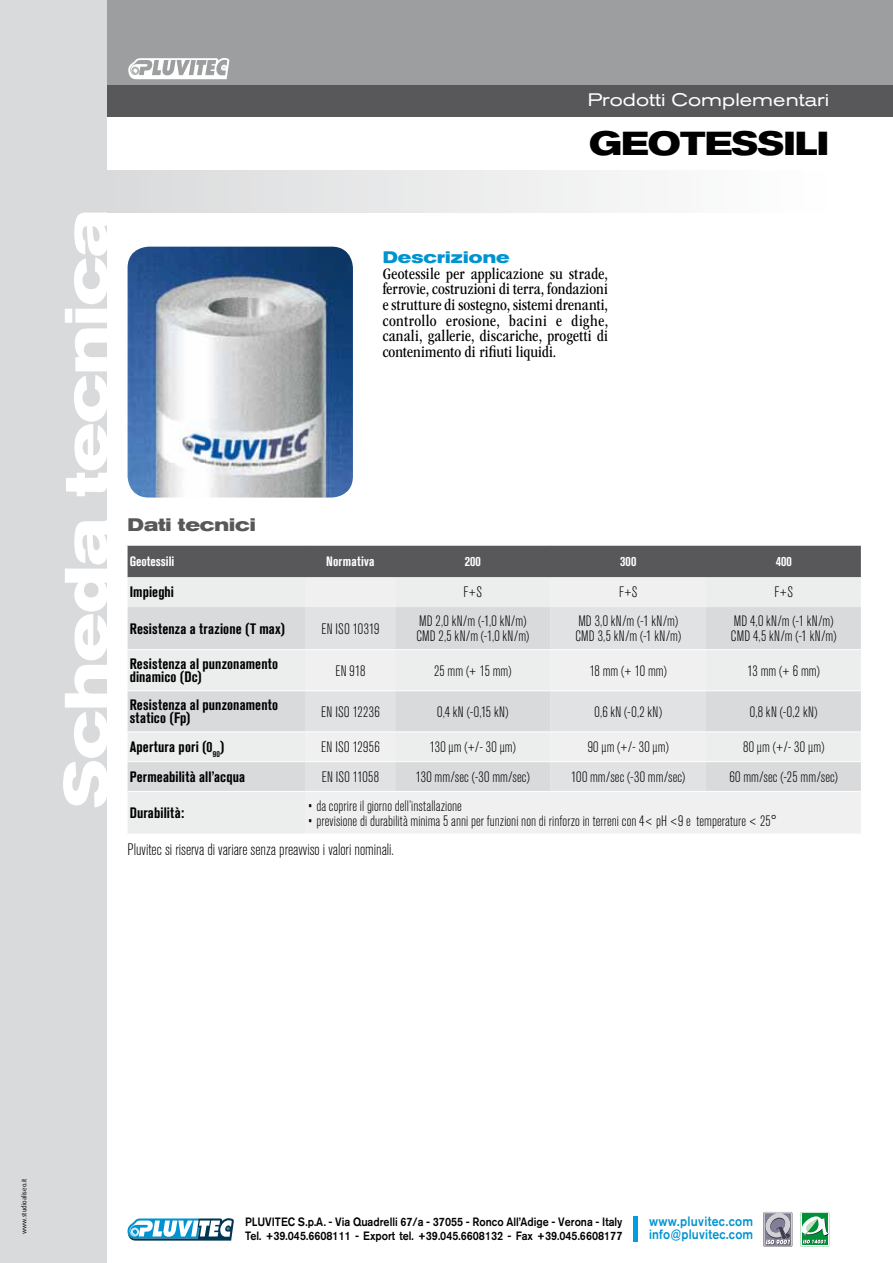
<style>
.page{position:relative;width:893px;height:1263px;background:#fff}
.page>*{position:absolute;margin:0;border:0;box-sizing:border-box;transform-origin:0 0}
.t1{font:700 expanded 60px "Akzidenz Grotesk BQ";color:#fff}
.t2{font:700 expanded 33px "Akzidenz Grotesk BQ";letter-spacing:-.025em;color:#000}
.t3{font:expanded 18px "Akzidenz Grotesk BQ";color:#fff}
.t4{font:700 expanded 18px "Akzidenz Grotesk BQ";color:#58585a}
.t5{font:condensed 16.5px/15.8px "ITC Garamond Std";letter-spacing:.01em;color:#000;text-align:justify}
.t6{font:300 condensed 16.5px "Akzidenz Grotesk BQ";color:#000}
.t7{font:700 expanded 16.5px "Akzidenz Grotesk BQ";letter-spacing:.01em;color:#0093d1}
.t8{font:300 condensed 15px/15px "Akzidenz Grotesk BQ";letter-spacing:.01em;color:#000}
.t9{font:700 condensed 15px/13.5px "Akzidenz Grotesk BQ";letter-spacing:.01em;color:#000}
.t10{font:500 13.5px "Akzidenz Grotesk BQ";letter-spacing:.015em;color:#0093d1;scale:.9 1}
.t11{font:700 condensed 13.5px "Akzidenz Grotesk BQ";color:#fff}
.t12{font:700 condensed 13.5px "Akzidenz Grotesk BQ";letter-spacing:.02em;color:#fff}
.t13{font:500 12px/13.5px "Akzidenz Grotesk BQ";color:#000;scale:.9 1}
.t14{font:6.75px "Dax";color:#000}
</style>
<div class="page">
<div style="left:106px;top:85px;width:787px;height:32px;background:#58585a"></div>
<div style="left:106px;top:0;width:787px;height:85px;background:#9c9e9f"></div>
<div style="left:0;top:0;width:106px;height:1263px;background:#d9dadb"></div>
<div style="left:106px;top:170px;width:723px;height:43px;background:linear-gradient(to right,#d9dadb,#fff)"></div>
<svg style="left:128px;top:58px;width:101px;height:21px"></svg>
<svg style="left:800px;top:1212px;width:29px;height:35px"></svg>
<svg style="left:763px;top:1212px;width:29px;height:35px"></svg>
<hr style="left:634px;top:1217px;width:4px;height:25px;background:#009ee0">
<svg style="left:128px;top:1218px;width:106px;height:22px"></svg>
<img style="left:128px;top:247px;width:225px;height:250px">
<div style="left:128px;top:546px;width:733px;height:31px;background:#58585a"></div>
<div style="left:128px;top:577px;width:178px;height:257px;background:#eceded"></div>
<div style="left:306px;top:577px;width:555px;height:256px;background:#f0f0f1"></div>
<svg style="left:128px;top:607px;width:733px;height:184px;background:#e0e1e2"></svg>
<svg style="left:306px;top:607px;width:400px;height:184px;fill:#e1e2e3"></svg>
<hr style="left:128px;top:649px;width:178px;height:1px;background:#fff">
<hr style="left:306px;top:649px;width:89px;height:1px;background:#fff">
<hr style="left:395px;top:649px;width:156px;height:1px;background:#fff">
<hr style="left:551px;top:649px;width:155px;height:1px;background:#fff">
<hr style="left:706px;top:649px;width:155px;height:1px;background:#fff">
<hr style="left:128px;top:690px;width:178px;height:1px;background:#fff">
<hr style="left:306px;top:690px;width:89px;height:1px;background:#fff">
<hr style="left:395px;top:690px;width:156px;height:1px;background:#fff">
<hr style="left:551px;top:690px;width:155px;height:1px;background:#fff">
<hr style="left:706px;top:690px;width:155px;height:1px;background:#fff">
<hr style="left:128px;top:731px;width:178px;height:1px;background:#fff">
<hr style="left:306px;top:731px;width:89px;height:1px;background:#fff">
<hr style="left:395px;top:731px;width:156px;height:1px;background:#fff">
<hr style="left:551px;top:731px;width:155px;height:1px;background:#fff">
<hr style="left:706px;top:731px;width:155px;height:1px;background:#fff">
<hr style="left:128px;top:761px;width:178px;height:1px;background:#fff">
<hr style="left:306px;top:761px;width:89px;height:1px;background:#fff">
<hr style="left:395px;top:761px;width:156px;height:1px;background:#fff">
<hr style="left:551px;top:761px;width:155px;height:1px;background:#fff">
<hr style="left:706px;top:761px;width:155px;height:1px;background:#fff">
<hr style="left:128px;top:791px;width:178px;height:1px;background:#fff">
<hr style="left:306px;top:791px;width:89px;height:1px;background:#fff">
<hr style="left:395px;top:791px;width:156px;height:1px;background:#fff">
<hr style="left:551px;top:791px;width:155px;height:1px;background:#fff">
<hr style="left:706px;top:791px;width:155px;height:1px;background:#fff">
<p class="t3" style="left:588px;top:90px;width:243px">Prodotti Complementari</p>
<h2 class="t2" style="left:589px;top:125px;width:242px">GEOTESSILI</h2>
<h1 class="t1" style="left:52px;top:808px;width:600px;rotate:-90deg">Scheda tecnica</h1>
<p class="t7" style="left:383px;top:247px;width:128px">Descrizione</p>
<p class="t5" style="left:383px;top:265px;width:227px">Geotessile per applicazione su strade, ferrovie, costruzioni di terra, fondazioni e strutture di sostegno, sistemi drenanti, controllo erosione, bacini e dighe, canali, gallerie, discariche, progetti di contenimento di rifiuti liquidi.</p>
<p class="t4" style="left:128px;top:515px;width:130px">Dati tecnici</p>
<p class="t11" style="left:130px;top:554px;width:46px">Geotessili</p>
<p class="t12" style="left:326px;top:554px;width:50px">Normativa</p>
<p class="t11" style="left:465px;top:554px;width:18px">200</p>
<p class="t11" style="left:620px;top:554px;width:18px">300</p>
<p class="t11" style="left:776px;top:554px;width:18px">400</p>
<p class="t9" style="left:130px;top:585px;width:46px">Impieghi</p>
<p class="t8" style="left:464px;top:585px;width:20px">F+S</p>
<p class="t8" style="left:619px;top:585px;width:20px">F+S</p>
<p class="t8" style="left:774px;top:585px;width:20px">F+S</p>
<p class="t9" style="left:130px;top:622px;width:157px">Resistenza a trazione (T max)</p>
<p class="t8" style="left:321px;top:621px;width:59px">EN ISO 10319</p>
<p class="t8" style="left:416px;top:614px;width:115px">MD 2,0 kN/m (-1,0 kN/m)<br>CMD 2,5 kN/m (-1,0 kN/m)</p>
<p class="t8" style="left:575px;top:614px;width:107px">MD 3,0 kN/m (-1 kN/m)<br>CMD 3,5 kN/m (-1 kN/m)</p>
<p class="t8" style="left:731px;top:614px;width:107px">MD 4,0 kN/m (-1 kN/m)<br>CMD 4,5 kN/m (-1 kN/m)</p>
<p class="t9" style="left:130px;top:657px;width:150px">Resistenza al punzonamento dinamico (Dc)</p>
<p class="t8" style="left:335px;top:663px;width:31px">EN 918</p>
<p class="t8" style="left:434px;top:663px;width:79px">25 mm (+ 15 mm)</p>
<p class="t8" style="left:590px;top:663px;width:79px">18 mm (+ 10 mm)</p>
<p class="t8" style="left:748px;top:663px;width:74px">13 mm (+ 6 mm)</p>
<p class="t9" style="left:130px;top:698px;width:150px">Resistenza al punzonamento statico (Fp)</p>
<p class="t8" style="left:321px;top:704px;width:60px">EN ISO 12236</p>
<p class="t8" style="left:437px;top:704px;width:73px">0,4 kN (-0,15 kN)</p>
<p class="t8" style="left:594px;top:704px;width:69px">0,6 kN (-0,2 kN)</p>
<p class="t8" style="left:750px;top:704px;width:69px">0,8 kN (-0,2 kN)</p>
<p class="t9" style="left:130px;top:740px;width:96px">Apertura pori (0<sub>90</sub>)</p>
<p class="t8" style="left:321px;top:740px;width:60px">EN ISO 12956</p>
<p class="t8" style="left:430px;top:740px;width:88px">130 µm (+/- 30 µm)</p>
<p class="t8" style="left:588px;top:740px;width:83px">90 µm (+/- 30 µm)</p>
<p class="t8" style="left:743px;top:740px;width:83px">80 µm (+/- 30 µm)</p>
<p class="t9" style="left:130px;top:770px;width:117px">Permeabilità all’acqua</p>
<p class="t8" style="left:322px;top:770px;width:59px">EN IS0 11058</p>
<p class="t8" style="left:416px;top:770px;width:115px">130 mm/sec (-30 mm/sec)</p>
<p class="t8" style="left:571px;top:770px;width:115px">100 mm/sec (-30 mm/sec)</p>
<p class="t8" style="left:729px;top:770px;width:110px">60 mm/sec (-25 mm/sec)</p>
<p class="t9" style="left:130px;top:806px;width:56px">Durabilità:</p>
<p class="t8" style="left:308px;top:798px;width:156px">• da coprire il giorno dell’installazione</p>
<p class="t8" style="left:308px;top:813px;width:470px">• previsione di durabilità minima 5 anni per funzioni non di rinforzo in terreni con 4&lt; pH &lt;9 e temperature &lt; 25°</p>
<p class="t6" style="left:128px;top:841px;width:268px">Pluvitec si riserva di variare senza preavviso i valori nominali.</p>
<p class="t14" style="left:20px;top:1234px;width:57px;rotate:-90deg">www.studioaliseo.it</p>
<p class="t13" style="left:245px;top:1215px;width:421px">PLUVITEC S.p.A. - Via Quadrelli 67/a - 37055 - Ronco All’Adige - Verona - Italy<br>Tel. +39.045.6608111 - Export tel. +39.045.6608132 - Fax +39.045.6608177</p>
<p class="t10" style="left:649px;top:1213px;width:117px">www.pluvitec.com</p>
<p class="t10" style="left:649px;top:1226px;width:117px">info@pluvitec.com</p>
</div>
